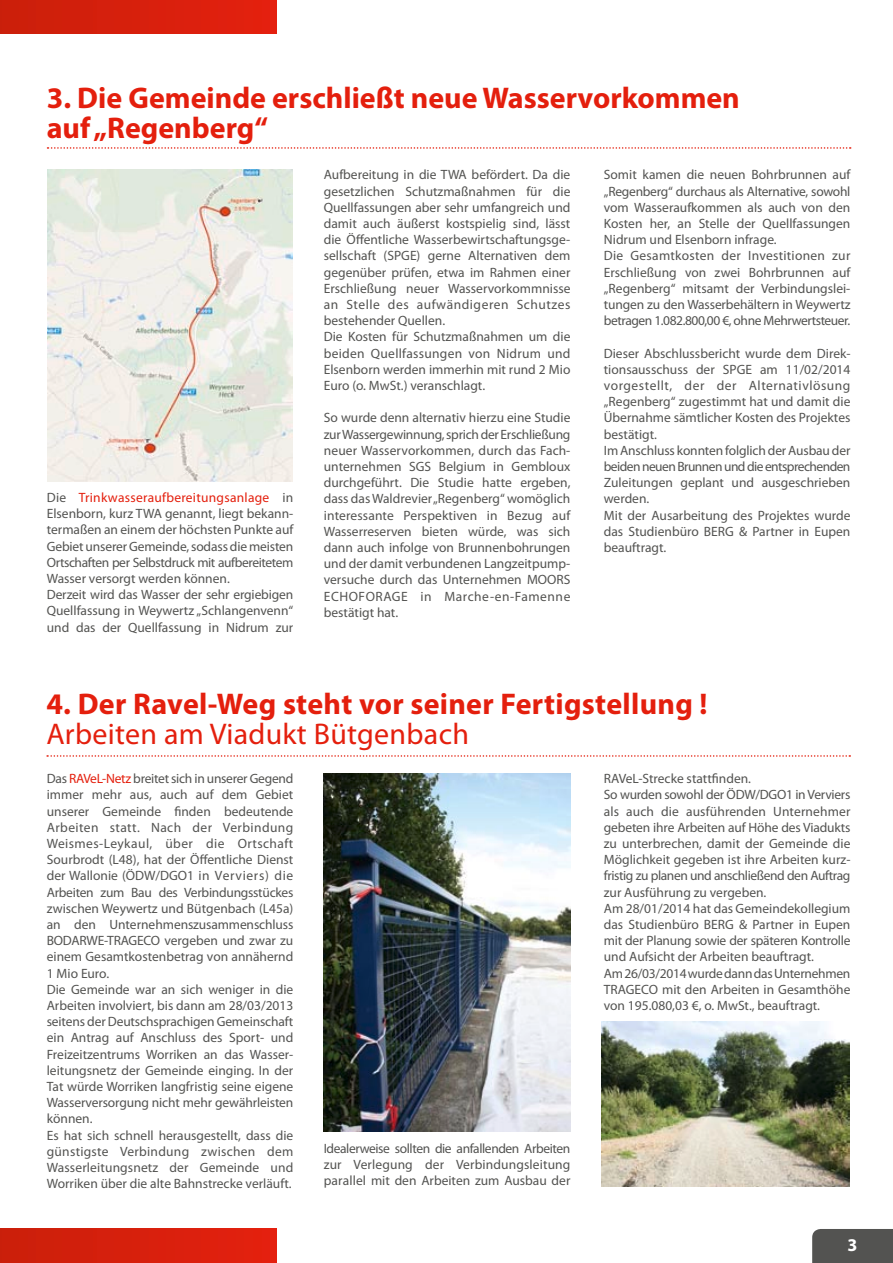
<style>
.page{position:relative;width:893px;height:1263px;background:#fff}
.page>*{position:absolute;margin:0;border:0;box-sizing:border-box;transform-origin:0 0}
.t1{font:700 30px/30px "Myriad Pro";color:#e41f0d}
.t2{font:30px "Myriad Pro";letter-spacing:.01em;color:#e41f0d}
.t3{font:700 18px "Myriad Pro";color:#fff}
.t4{font:13.5px/16.2px "Myriad Pro";color:#535351}
.s1{color:#e41f0d}
</style>
<div class="page">
<div style="left:812px;top:1229px;width:81px;height:34px;background:#535351"></div>
<div style="left:0;top:1229px;width:276px;height:34px;background:#d7200d"></div>
<div style="left:0;top:0;width:276px;height:34px;background:#d7200d"></div>
<svg style="left:48px;top:147px;width:803px;height:2px"></svg>
<img style="left:48px;top:169px;width:244px;height:312px">
<svg style="left:47px;top:755px;width:803px;height:2px"></svg>
<img style="left:324px;top:773px;width:246px;height:359px">
<img style="left:602px;top:1021px;width:248px;height:166px">
<h1 class="t1" style="left:47px;top:82px;width:695px">3. Die Gemeinde erschließt neue Wasservorkommen auf „Regenberg“</h1>
<p class="t4" style="left:47px;top:489px;width:248px">Die <span class="s1">Trinkwasseraufbereitungsanlage</span> in Elsenborn, kurz TWA genannt, liegt bekann&shy;termaßen an einem der höchsten Punkte auf Gebiet unserer Gemeinde, sodass die meisten Ortschaften per Selbstdruck mit aufbereitetem Wasser versorgt werden können.<br>Derzeit wird das Wasser der sehr ergiebigen Quellfassung in Weywertz „Schlangenvenn“ und das der Quellfassung in Nidrum zur</p>
<p class="t4" style="left:324px;top:167px;width:248px">Aufbereitung in die TWA befördert. Da die gesetzlichen Schutzmaßnahmen für die Quellfassungen aber sehr umfangreich und damit auch äußerst kostspielig sind, lässt die Öffentliche Wasserbewirtschaftungsge&shy;sellschaft (SPGE) gerne Alternativen dem gegenüber prüfen, etwa im Rahmen einer Erschließung neuer Wasservorkommnisse an Stelle des aufwändigeren Schutzes bestehender Quellen.<br>Die Kosten für Schutzmaßnahmen um die beiden Quellfassungen von Nidrum und Elsenborn werden immerhin mit rund 2 Mio Euro (o. MwSt.) veranschlagt.</p>
<p class="t4" style="left:324px;top:410px;width:248px;text-align:justify">So wurde denn alternativ hierzu eine Studie zur Wassergewinnung, sprich der Erschließung neuer Wasservorkommen, durch das Fach&shy;unternehmen SGS Belgium in Gembloux durchgeführt. Die Studie hatte ergeben, dass das Waldrevier „Regenberg“ womöglich interessante Perspektiven in Bezug auf Wasserreserven bieten würde, was sich dann auch infolge von Brunnenbohrungen und der damit verbundenen Langzeitpump&shy;versuche durch das Unternehmen MOORS ECHOFORAGE in Marche-en-Famenne bestätigt hat.</p>
<p class="t4" style="left:604px;top:167px;width:248px">Somit kamen die neuen Bohrbrunnen auf „Regenberg“ durchaus als Alternative, sowohl vom Wasseraufkommen als auch von den Kosten her, an Stelle der Quellfassungen Nidrum und Elsenborn infrage.<br>Die Gesamtkosten der Investitionen zur Erschließung von zwei Bohrbrunnen auf „Regenberg“ mitsamt der Verbindungslei&shy;tungen zu den Wasserbehältern in Weywertz betragen 1.082.800,00 €, ohne Mehrwertsteuer.</p>
<p class="t4" style="left:604px;top:345px;width:248px">Dieser Abschlussbericht wurde dem Direk&shy;tionsausschuss der SPGE am 11/02/2014 vorgestellt, der der Alternativlösung „Regenberg“ zugestimmt hat und damit die Übernahme sämtlicher Kosten des Projektes bestätigt.<br>Im Anschluss konnten folglich der Ausbau der beiden neuen Brunnen und die entsprechenden Zuleitungen geplant und ausgeschrieben werden.<br>Mit der Ausarbeitung des Projektes wurde das Studienbüro BERG &amp; Partner in Eupen beauftragt.</p>
<h1 class="t1" style="left:46px;top:688px;width:663px">4. Der Ravel-Weg steht vor seiner Fertigstellung !</h1>
<h1 class="t2" style="left:46px;top:716px;width:424px">Arbeiten am Viadukt Bütgenbach</h1>
<p class="t4" style="left:47px;top:770px;width:248px">Das <span class="s1">RAVeL-Netz</span> breitet sich in unserer Gegend immer mehr aus, auch auf dem Gebiet unserer Gemeinde finden bedeutende Arbeiten statt. Nach der Verbindung Weismes-Leykaul, über die Ortschaft Sourbrodt (L48), hat der Öffentliche Dienst der Wallonie (ÖDW/DGO1 in Verviers) die Arbeiten zum Bau des Verbindungsstückes zwischen Weywertz und Bütgenbach (L45a) an den Unternehmenszusammenschluss BODARWE-TRAGECO vergeben und zwar zu einem Gesamtkostenbetrag von annähernd 1 Mio Euro.<br>Die Gemeinde war an sich weniger in die Arbeiten involviert, bis dann am 28/03/2013 seitens der Deutschsprachigen Gemeinschaft ein Antrag auf Anschluss des Sport- und Freizeitzentrums Worriken an das Wasser&shy;leitungsnetz der Gemeinde einging. In der Tat würde Worriken langfristig seine eigene Wasserversorgung nicht mehr gewährleisten können.<br>Es hat sich schnell herausgestellt, dass die günstigste Verbindung zwischen dem Wasserleitungsnetz der Gemeinde und Worriken über die alte Bahnstrecke verläuft.</p>
<p class="t4" style="left:604px;top:770px;width:248px">RAVeL-Strecke stattfinden.<br>So wurden sowohl der ÖDW/DGO1 in Verviers als auch die ausführenden Unternehmer gebeten ihre Arbeiten auf Höhe des Viadukts zu unterbrechen, damit der Gemeinde die Möglichkeit gegeben ist ihre Arbeiten kurz&shy;fristig zu planen und anschließend den Auftrag zur Ausführung zu vergeben.<br>Am 28/01/2014 hat das Gemeindekollegium das Studienbüro BERG &amp; Partner in Eupen mit der Planung sowie der späteren Kontrolle und Aufsicht der Arbeiten beauftragt.<br>Am 26/03/2014 wurde dann das Unternehmen TRAGECO mit den Arbeiten in Gesamthöhe von 195.080,03 €, o. MwSt., beauftragt.</p>
<p class="t4" style="left:324px;top:1140px;width:248px;text-align:justify">Idealerweise sollten die anfallenden Arbeiten zur Verlegung der Verbindungsleitung parallel mit den Arbeiten zum Ausbau der</p>
<h2 class="t3" style="left:848px;top:1233px;width:11px">3</h2>
</div>
